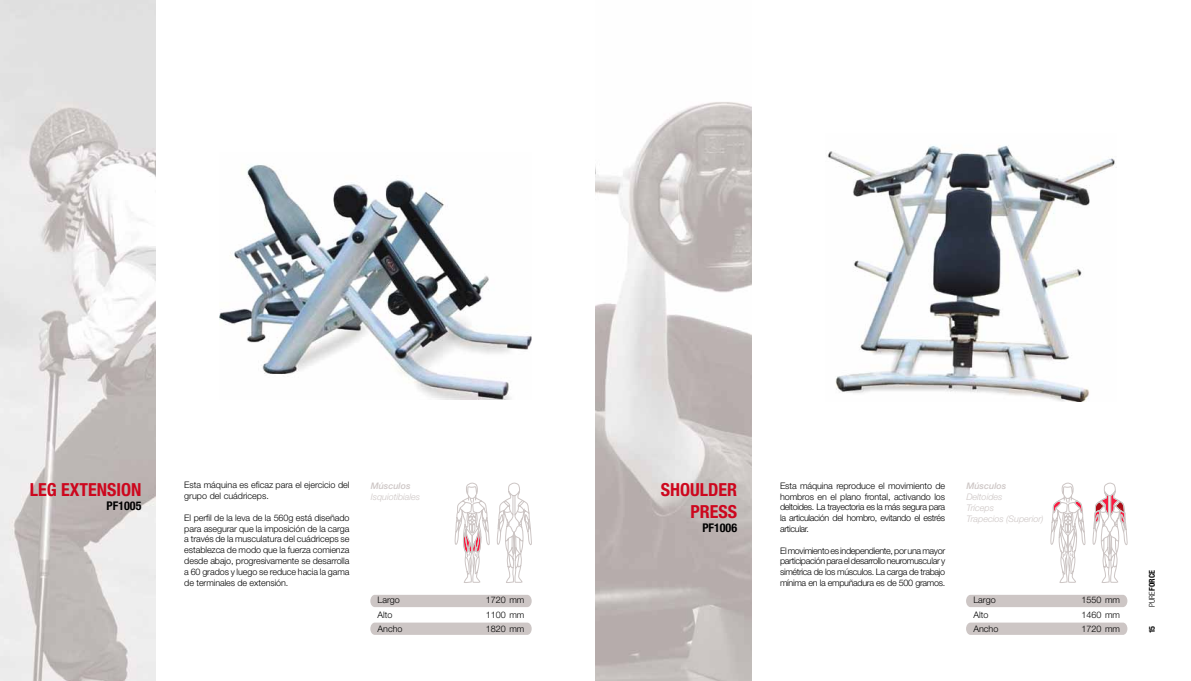
<style>
.page{position:relative;width:1191px;height:681px;background:#fff}
.page>*{position:absolute;margin:0;border:0;box-sizing:border-box;transform-origin:0 0}
.t1{font:700 condensed 18px/21.6px "Helvetica Neue LT Std";color:#cd071e;text-align:right}
.t2{font:700 condensed 12px "Helvetica Neue LT Std";color:#000}
.t3{font:300 9px/10.8px "Helvetica Neue LT Std";letter-spacing:-.01em;color:#000;text-align:justify}
.t4{font:italic 300 9px/10.8px "Helvetica Neue LT Std";color:#cdc6c5}
.t5{font:italic 500 9px "Helvetica Neue LT Std";color:#cdc6c5}
.t6{font:700 condensed 8px "Helvetica Neue LT Std";color:#000}
.s1{font-weight:300}
</style>
<div class="page">
<img style="left:0;top:0;width:156px;height:680px">
<img style="left:595px;top:102px;width:156px;height:578px">
<img style="left:219px;top:164px;width:312px;height:235px">
<img style="left:827px;top:145px;width:288px;height:256px">
<svg style="left:370px;top:482px;width:161px;height:153px"></svg>
<svg style="left:966px;top:482px;width:161px;height:153px"></svg>
<h1 class="t1" style="left:30px;top:478px;width:113px">LEG EXTENSION</h1>
<h2 class="t2" style="left:107px;top:498px;width:36px">PF1005</h2>
<p class="t3" style="left:184px;top:479px;width:167px">Esta máquina es eficaz para el ejercicio del grupo del cuádriceps.</p>
<p class="t3" style="left:184px;top:512px;width:167px">El perfil de la leva de la 560g está diseñado para asegurar que la imposición de la carga a través de la musculatura del cuádriceps se establezca de modo que la fuerza comienza desde abajo, progresivamente se desarrolla a 60 grados y luego se reduce hacia la gama de terminales de extensión.</p>
<p class="t5" style="left:371px;top:480px;width:41px">Músculos</p>
<p class="t4" style="left:371px;top:491px;width:51px">Isquiotibiales</p>
<p class="t3" style="left:378px;top:594px;width:24px">Largo</p>
<p class="t3" style="left:486px;top:594px;width:40px">1720 mm</p>
<p class="t3" style="left:378px;top:608px;width:17px">Alto</p>
<p class="t3" style="left:486px;top:608px;width:40px">1100 mm</p>
<p class="t3" style="left:378px;top:622px;width:27px">Ancho</p>
<p class="t3" style="left:486px;top:622px;width:40px">1820 mm</p>
<h1 class="t1" style="left:661px;top:478px;width:78px">SHOULDER<br>PRESS</h1>
<h2 class="t2" style="left:702px;top:520px;width:36px">PF1006</h2>
<p class="t3" style="left:780px;top:479px;width:167px">Esta máquina reproduce el movimiento de hombros en el plano frontal, activando los deltoides. La trayectoria es la más segura para la articulación del hombro, evitando el estrés articular.</p>
<p class="t3" style="left:780px;top:544px;width:167px">El movimiento es independiente, por una mayor participación para el desarrollo neuromuscular y simétrica de los músculos. La carga de trabajo mínima en la empuñadura es de 500 gramos.</p>
<p class="t5" style="left:966px;top:480px;width:41px">Músculos</p>
<p class="t4" style="left:966px;top:491px;width:79px">Deltoides<br>Tríceps<br>Trapecios (Superior)</p>
<p class="t6" style="left:1147px;top:606px;width:38px;rotate:-90deg"><span class="s1">PURE</span>FORCE</p>
<p class="t3" style="left:973px;top:594px;width:24px">Largo</p>
<p class="t3" style="left:1081px;top:594px;width:40px">1550 mm</p>
<p class="t3" style="left:973px;top:608px;width:17px">Alto</p>
<p class="t3" style="left:1081px;top:608px;width:40px">1460 mm</p>
<p class="t3" style="left:973px;top:622px;width:27px">Ancho</p>
<p class="t3" style="left:1081px;top:622px;width:40px">1720 mm</p>
<p class="t6" style="left:1147px;top:633px;width:9px;rotate:-90deg">15</p>
</div>
